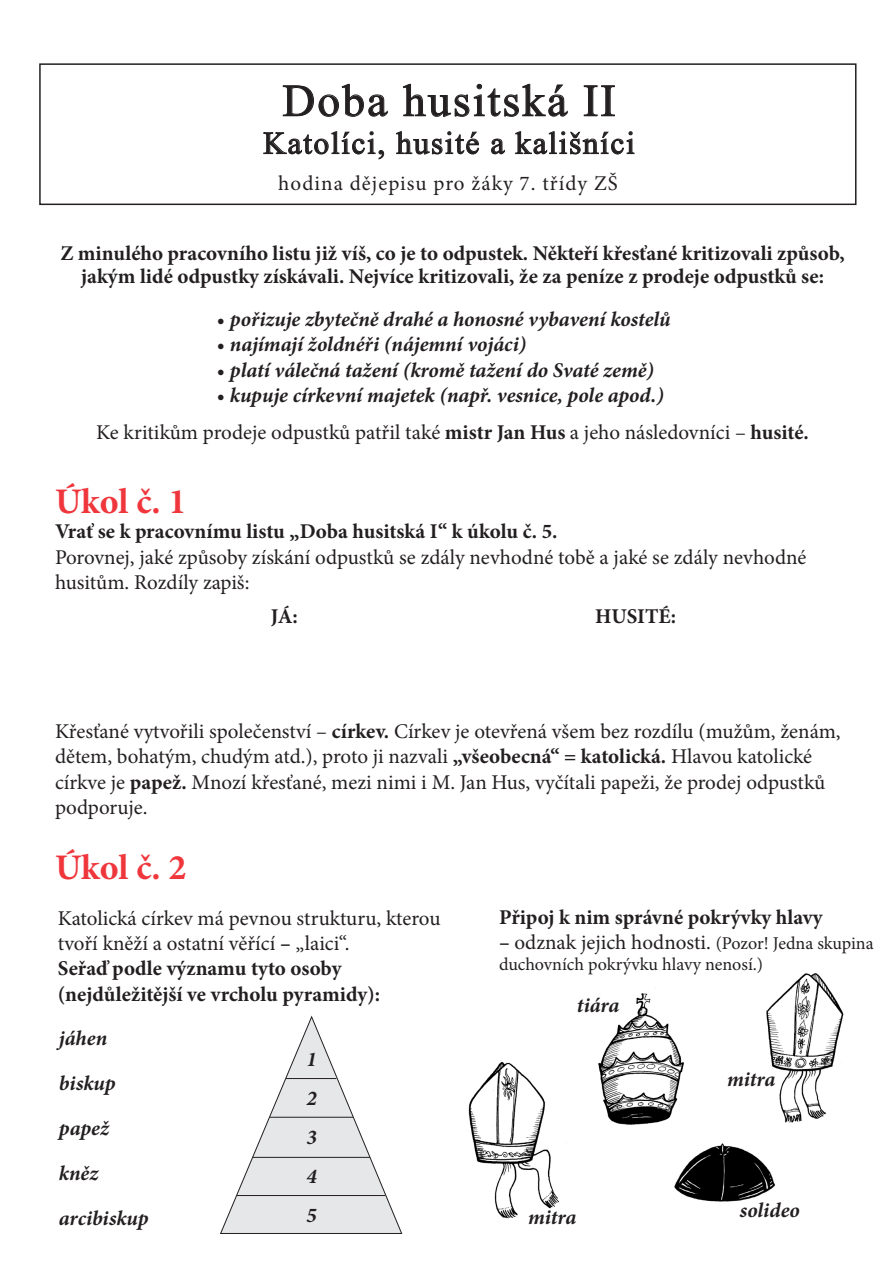
<style>
.page{position:relative;width:893px;height:1263px;background:#fff}
.page>*{position:absolute;margin:0;border:0;box-sizing:border-box;transform-origin:0 0}
.t1{font:45.3px "Times New Roman";letter-spacing:.05em;color:#231f20}
.t2{font:700 36px "Minion Pro";color:rgb(238 29 35/.89)}
.t3{font:31.5px "Times New Roman";letter-spacing:.05em;color:#231f20}
.t4{font:21px/25.2px "Minion Pro";color:#231f20}
.t5{font:700 21px/23.2px "Minion Pro";color:#231f20;text-align:center}
.t6{font:italic 700 21px/45px "Minion Pro";letter-spacing:-.005em;color:#231f20}
.t7{font:21px "Minion Pro";letter-spacing:.05em;color:#231f20}
.t8{font:18px "Minion Pro";color:#231f20}
.s1{font-weight:400;font-style:normal}
.s2{font-weight:700;font-style:italic}
.s3{font-weight:700}
.s4{font-size:18px}
</style>
<div class="page">
<div style="left:39px;top:63px;width:817px;height:142px;border:2px solid #231f20"></div>
<svg style="left:283px;top:84px;width:105px;height:33px"></svg>
<svg style="left:402px;top:83px;width:166px;height:34px"></svg>
<svg style="left:583px;top:85px;width:32px;height:32px"></svg>
<svg style="left:263px;top:131px;width:121px;height:29px"></svg>
<svg style="left:396px;top:131px;width:83px;height:24px"></svg>
<svg style="left:491px;top:138px;width:14px;height:17px"></svg>
<svg style="left:515px;top:131px;width:120px;height:24px"></svg>
<img style="left:468px;top:1061px;width:99px;height:158px">
<img style="left:766px;top:973px;width:78px;height:150px">
<img style="left:674px;top:1143px;width:101px;height:59px">
<img style="left:598px;top:987px;width:86px;height:138px">
<svg style="left:220px;top:1016px;width:183px;height:218px"></svg>
<hr style="left:237px;top:1195px;width:148px;height:1px;background:#231f20">
<hr style="left:252px;top:1157px;width:118px;height:1px;background:#231f20">
<hr style="left:270px;top:1117px;width:83px;height:1px;background:#231f20">
<hr style="left:286px;top:1078px;width:50px;height:1px;background:#231f20">
<h1 class="t1" style="left:283px;top:69px;width:334px">Doba husitská II</h1>
<h3 class="t3" style="left:263px;top:121px;width:373px">Katolíci, husité a kališníci</h3>
<p class="t7" style="left:278px;top:169px;width:341px">hodina dějepisu pro žáky 7. třídy ZŠ</p>
<p class="t5" style="left:60px;top:241px;width:786px">Z minulého pracovního listu již víš, co je to odpustek. Někteří křesťané kritizovali způsob, jakým lidé odpustky získávali. Nejvíce kritizovali, že za peníze z prodeje odpustků se:</p>
<p class="t6" style="left:217px;top:297px;width:455px"><span class="s1">•</span> pořizuje zbytečně drahé a honosné vybavení kostelů</p>
<p class="t6" style="left:217px;top:322px;width:311px"><span class="s1">•</span> najímají žoldnéři (nájemní vojáci)</p>
<p class="t6" style="left:217px;top:347px;width:438px"><span class="s1">•</span> platí válečná tažení (kromě tažení do Svaté země)</p>
<p class="t4" style="left:96px;top:376px;width:714px;line-height:37.5px;text-indent:121px">• <span class="s2">kupuje církevní majetek (např. vesnice, pole apod.)<br></span>Ke kritikům prodeje odpustků patřil také <span class="s3">mistr Jan Hus</span> a jeho následovníci – <span class="s3">husité.</span></p>
<h2 class="t2" style="left:55px;top:476px;width:133px">Úkol č. 1</h2>
<p class="t5" style="left:55px;top:520px;width:504px">Vrať se k pracovnímu listu „Doba husitská I“ k úkolu č. 5.</p>
<p class="t4" style="left:55px;top:544px;width:753px">Porovnej, jaké způsoby získání odpustků se zdály nevhodné tobě a jaké se zdály nevhodné husitům. Rozdíly zapiš:</p>
<p class="t5" style="left:271px;top:604px;width:28px">JÁ:</p>
<p class="t5" style="left:595px;top:604px;width:83px">HUSITÉ:</p>
<p class="t4" style="left:55px;top:719px;width:787px">Křesťané vytvořili společenství – <span class="s3">církev.</span> Církev je otevřená všem bez rozdílu (mužům, ženám, dětem, bohatým, chudým atd.), proto ji nazvali <span class="s3">„všeobecná“ = katolická.</span> Hlavou katolické církve je <span class="s3">papež.</span> Mnozí křesťané, mezi nimi i M. Jan Hus, vyčítali papeži, že prodej odpustků podporuje.</p>
<h2 class="t2" style="left:55px;top:842px;width:133px">Úkol č. 2</h2>
<p class="t4" style="left:58px;top:906px;width:384px">Katolická církev má pevnou strukturu, kterou tvoří kněží a ostatní věřící <span class="s3">–</span> „laici“.<br><span class="s3">Seřaď podle významu tyto osoby (nejdůležitější ve vrcholu pyramidy):</span></p>
<p class="t5" style="left:499px;top:905px;width:325px">Připoj k nim správné pokrývky hlavy</p>
<p class="t4" style="left:499px;top:929px;width:376px"><span class="s3">–</span> odznak jejich hodnosti. <span class="s4">(Pozor! Jedna skupina</span></p>
<p class="t8" style="left:499px;top:952px;width:265px">duchovních pokrývku hlavy nenosí.)</p>
<p class="t6" style="left:577px;top:983px;width:44px">tiára</p>
<p class="t6" style="left:59px;top:1015px;width:91px">jáhen biskup papež kněz arcibiskup</p>
<p class="t6" style="left:306px;top:1040px;width:12px;line-height:39px;text-align:justify">1<br>2<br>3<br>4<br>5</p>
<p class="t6" style="left:528px;top:1194px;width:50px">mitra</p>
<p class="t6" style="left:727px;top:1056px;width:50px">mitra</p>
<p class="t6" style="left:740px;top:1187px;width:62px">solideo</p>
</div>
